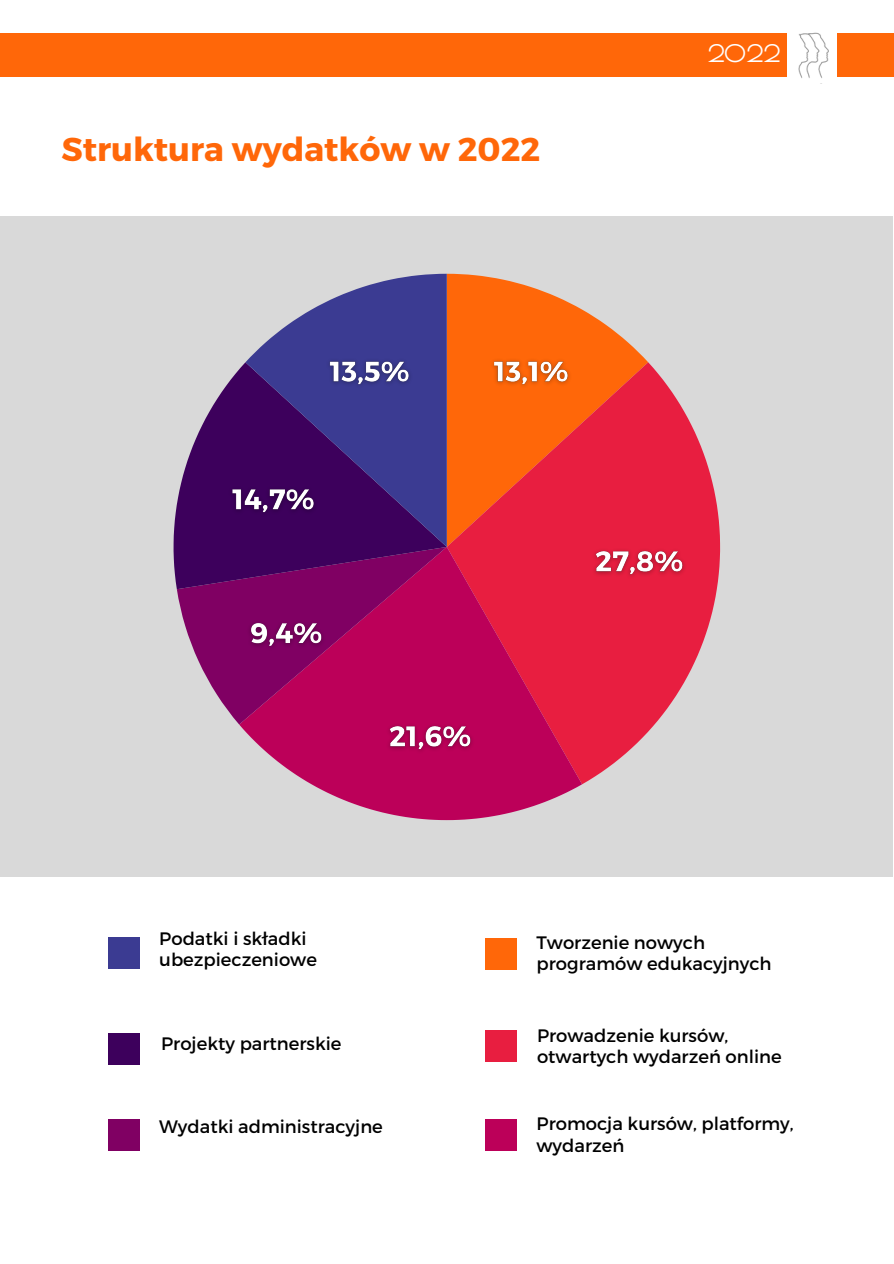
<style>
.page{position:relative;width:894px;height:1264px;background:#fff}
.page>*{position:absolute;margin:0;border:0;box-sizing:border-box;transform-origin:0 0}
.t1{font:700 33px "Montserrat";color:#ff6709}
.t2{font:700 23.7px "Poiret One";color:#fff}
.t3{font:18px/21.3px "Montserrat";color:#000}
</style>
<div class="page">
<div style="left:0;top:33px;width:786px;height:44px;background:#ff6709"></div>
<img style="left:798px;top:32px;width:31px;height:46px">
<div style="left:836px;top:33px;width:57px;height:44px;background:#ff6709"></div>
<div style="left:0;top:217px;width:892px;height:660px;background:#d9d9d9"></div>
<svg style="left:446px;top:274px;width:202px;height:88px;fill:#ff6709"></svg>
<svg style="left:446px;top:362px;width:274px;height:422px;fill:#e81e40"></svg>
<svg style="left:239px;top:547px;width:343px;height:273px;background:#cd2863"></svg>
<svg style="left:177px;top:589px;width:269px;height:135px;background:#a71569"></svg>
<svg style="left:173px;top:363px;width:273px;height:226px;fill:#3d005c"></svg>
<svg style="left:245px;top:274px;width:201px;height:273px;background:#4e3a88"></svg>
<img style="left:224px;top:480px;width:99px;height:42px">
<img style="left:242px;top:614px;width:88px;height:42px">
<img style="left:380px;top:717px;width:100px;height:42px">
<img style="left:586px;top:543px;width:106px;height:42px">
<img style="left:485px;top:352px;width:92px;height:43px">
<img style="left:321px;top:352px;width:97px;height:43px">
<div style="left:108px;top:937px;width:31px;height:32px;background:#3b3b92"></div>
<div style="left:485px;top:1119px;width:31px;height:31px;background:#bc0059"></div>
<div style="left:108px;top:1119px;width:31px;height:31px;background:#800063"></div>
<div style="left:108px;top:1032px;width:31px;height:32px;background:#3d005c"></div>
<div style="left:485px;top:1030px;width:31px;height:32px;background:#e81e40"></div>
<div style="left:485px;top:937px;width:31px;height:32px;background:#ff6709"></div>
<h3 class="t1" style="left:61px;top:127px;width:480px">Struktura wydatków w 2022</h3>
<p class="t2" style="left:707px;top:40px;width:74px">2022</p>
<p class="t3" style="left:159px;top:926px;width:159px">Podatki i składki ubezpieczeniowe</p>
<p class="t3" style="left:161px;top:1032px;width:182px">Projekty partnerskie</p>
<p class="t3" style="left:159px;top:1114px;width:225px">Wydatki administracyjne</p>
<h1 class="t3" style="left:536px;top:931px;width:236px">Tworzenie nowych programów edukacyjnych</h1>
<p class="t3" style="left:537px;top:1023px;width:246px">Prowadzenie kursów, otwartych wydarzeń online</p>
<p class="t3" style="left:536px;top:1112px;width:258px">Promocja kursów, platformy, wydarzeń</p>
</div>
